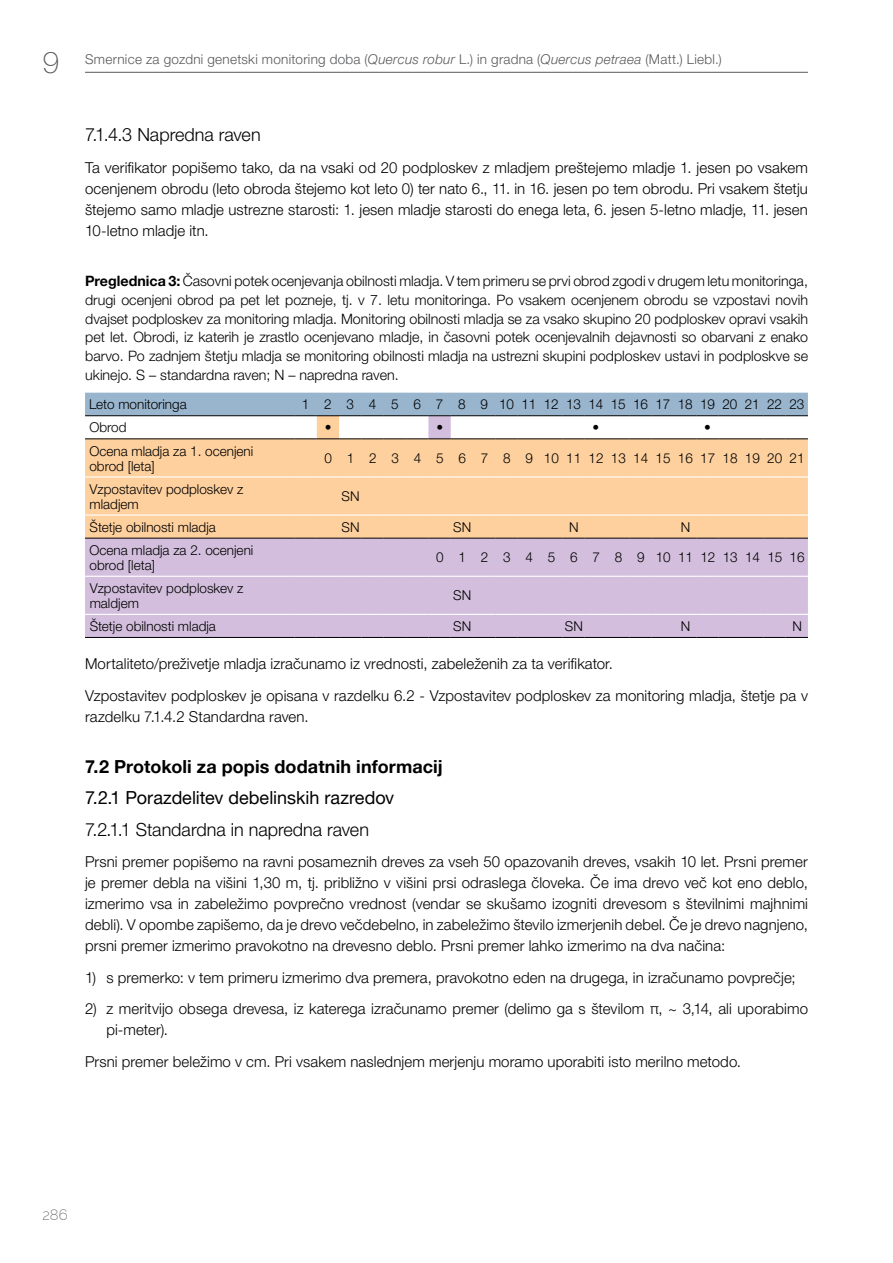
<style>
.page{position:relative;width:893px;height:1263px;background:#fff}
.page>*{position:absolute;margin:0;border:0;box-sizing:border-box;transform-origin:0 0}
.t1{font:100 30px "Helvetica Neue LT Pro";color:#58595b}
.t2{font:18px "Helvetica Neue World 45 Lt";color:#000}
.t3{font:700 18px "Helvetica Neue World 75";letter-spacing:.005em;color:#000}
.t4{font:18px "Helvetica Neue World 55 Roman";color:#000}
.t5{font:15px/21px "Helvetica Neue World 45 Lt";letter-spacing:.005em;color:#000;text-align:justify}
.t6{font:100 15px "Raleway";color:#58595b}
.t7{font:14.25px/18.8px "Helvetica Neue World 45 Lt";color:#000;text-align:justify}
.t8{font:13.5px/15px "Helvetica Neue World 45 Lt";color:#000}
.t9{font:13.5px "Helvetica Neue World 45 Lt";letter-spacing:.02em;color:#58595b}
.t10{font:700 13.5px "Helvetica Neue World 75";color:#000}
.s1{font-family:"Helvetica Neue World 46 Lt It"}
.s2{font-family:"Helvetica Neue World 75";font-weight:700}
</style>
<div class="page">
<hr style="left:85px;top:72px;width:723px;height:1px;background:#58595b">
<svg style="left:85px;top:416px;width:723px;height:221px;background:#e9ccc3"></svg>
<hr style="left:85px;top:438px;width:209px;height:1px;background:#000">
<svg style="left:294px;top:438px;width:514px;height:1px"></svg>
<hr style="left:85px;top:538px;width:209px;height:1px;background:#000">
<svg style="left:294px;top:538px;width:514px;height:1px"></svg>
<hr style="left:85px;top:637px;width:209px;height:1px;background:#000">
<svg style="left:294px;top:637px;width:514px;height:1px"></svg>
<div style="left:85px;top:393px;width:723px;height:23px;background:#99b5ce"></div>
<hr style="left:85px;top:476px;width:209px;height:1px;background:#fff">
<svg style="left:294px;top:476px;width:514px;height:1px"></svg>
<hr style="left:85px;top:514px;width:209px;height:2px;background:#fff">
<hr style="left:294px;top:514px;width:23px;height:2px;background:#fff">
<hr style="left:317px;top:514px;width:22px;height:2px;background:#fff">
<hr style="left:339px;top:514px;width:22px;height:2px;background:#fff">
<hr style="left:361px;top:514px;width:23px;height:2px;background:#fff">
<hr style="left:384px;top:514px;width:22px;height:2px;background:#fff">
<hr style="left:406px;top:514px;width:22px;height:2px;background:#fff">
<hr style="left:428px;top:514px;width:23px;height:2px;background:#fff">
<hr style="left:451px;top:514px;width:22px;height:2px;background:#fff">
<hr style="left:473px;top:514px;width:22px;height:2px;background:#fff">
<hr style="left:495px;top:514px;width:23px;height:2px;background:#fff">
<hr style="left:518px;top:514px;width:22px;height:2px;background:#fff">
<hr style="left:540px;top:514px;width:22px;height:2px;background:#fff">
<hr style="left:562px;top:514px;width:23px;height:2px;background:#fff">
<hr style="left:585px;top:514px;width:22px;height:2px;background:#fff">
<hr style="left:607px;top:514px;width:22px;height:2px;background:#fff">
<hr style="left:629px;top:514px;width:23px;height:2px;background:#fff">
<hr style="left:652px;top:514px;width:22px;height:2px;background:#fff">
<hr style="left:674px;top:514px;width:22px;height:2px;background:#fff">
<hr style="left:696px;top:514px;width:23px;height:2px;background:#fff">
<hr style="left:719px;top:514px;width:22px;height:2px;background:#fff">
<hr style="left:741px;top:514px;width:22px;height:2px;background:#fff">
<hr style="left:763px;top:514px;width:23px;height:2px;background:#fff">
<hr style="left:786px;top:514px;width:22px;height:2px;background:#fff">
<hr style="left:85px;top:576px;width:209px;height:1px;background:#fff">
<svg style="left:294px;top:576px;width:514px;height:1px"></svg>
<hr style="left:85px;top:614px;width:209px;height:1px;background:#fff">
<svg style="left:294px;top:614px;width:514px;height:1px"></svg>
<h1 class="t1" style="left:43px;top:44px;width:18px">9</h1>
<p class="t9" style="left:85px;top:51px;width:638px">Smernice za gozdni genetski monitoring doba (<span class="s1">Quercus robur</span> L.) in gradna (<span class="s1">Quercus petraea</span> (Matt.) Liebl.)</p>
<p class="t2" style="left:85px;top:125px;width:177px">7.1.4.3 Napredna raven</p>
<p class="t5" style="left:85px;top:157px;width:724px">Ta verifikator popišemo tako, da na vsaki od 20 podploskev z mladjem preštejemo mladje 1. jesen po vsakem ocenjenem obrodu (leto obroda štejemo kot leto 0) ter nato 6., 11. in 16. jesen po tem obrodu. Pri vsakem štetju štejemo samo mladje ustrezne starosti: 1. jesen mladje starosti do enega leta, 6. jesen 5-letno mladje, 11. jesen 10-letno mladje itn.</p>
<p class="t7" style="left:85px;top:272px;width:725px"><span class="s2">Preglednica 3:</span> Časovni potek ocenjevanja obilnosti mladja. V tem primeru se prvi obrod zgodi v drugem letu monitoringa, drugi ocenjeni obrod pa pet let pozneje, tj. v 7. letu monitoringa. Po vsakem ocenjenem obrodu se vzpostavi novih dvajset podploskev za monitoring mladja. Monitoring obilnosti mladja se za vsako skupino 20 podploskev opravi vsakih pet let. Obrodi, iz katerih je zrastlo ocenjevano mladje, in časovni potek ocenjevalnih dejavnosti so obarvani z enako barvo. Po zadnjem štetju mladja se monitoring obilnosti mladja na ustrezni skupini podploskev ustavi in podploskve se ukinejo. S – standardna raven; N – napredna raven.</p>
<p class="t8" style="left:89px;top:397px;width:99px">Leto monitoringa</p>
<p class="t8" style="left:302px;top:397px;width:504px">1 2 3 4 5 6 7 8 9 1011121314151617181920212223</p>
<p class="t8" style="left:89px;top:420px;width:39px">Obrod</p>
<p class="t10" style="left:325px;top:420px;width:8px">•</p>
<p class="t10" style="left:436px;top:420px;width:8px">•</p>
<p class="t10" style="left:593px;top:420px;width:8px">•</p>
<p class="t10" style="left:704px;top:420px;width:8px">•</p>
<p class="t8" style="left:89px;top:443px;width:165px">Ocena mladja za 1. ocenjeni obrod [leta]</p>
<p class="t8" style="left:324px;top:451px;width:482px">0 1 2 3 4 5 6 7 8 9 101112131415161718192021</p>
<p class="t8" style="left:90px;top:481px;width:155px">Vzpostavitev podploskev z mladjem</p>
<p class="t8" style="left:342px;top:489px;width:20px">SN</p>
<p class="t8" style="left:90px;top:520px;width:128px">Štetje obilnosti mladja</p>
<p class="t8" style="left:342px;top:520px;width:20px">SN</p>
<p class="t8" style="left:453px;top:520px;width:20px">SN</p>
<p class="t8" style="left:569px;top:520px;width:11px">N</p>
<p class="t8" style="left:681px;top:520px;width:11px">N</p>
<p class="t8" style="left:90px;top:543px;width:165px">Ocena mladja za 2. ocenjeni obrod [leta]</p>
<p class="t8" style="left:436px;top:550px;width:370px">0 1 2 3 4 5 6 7 8 9 10111213141516</p>
<p class="t8" style="left:90px;top:581px;width:155px">Vzpostavitev podploskev z maldjem</p>
<p class="t8" style="left:453px;top:588px;width:20px">SN</p>
<p class="t8" style="left:90px;top:619px;width:128px">Štetje obilnosti mladja</p>
<p class="t8" style="left:453px;top:619px;width:20px">SN</p>
<p class="t8" style="left:565px;top:619px;width:20px">SN</p>
<p class="t8" style="left:681px;top:619px;width:11px">N</p>
<p class="t8" style="left:792px;top:619px;width:11px">N</p>
<p class="t5" style="left:85px;top:648px;width:724px;line-height:31.5px">Mortaliteto/preživetje mladja izračunamo iz vrednosti, zabeleženih za ta verifikator.<br>Vzpostavitev podploskev je opisana v razdelku 6.2 - Vzpostavitev podploskev za monitoring mladja, štetje pa v</p>
<p class="t5" style="left:85px;top:706px;width:225px">razdelku 7.1.4.2 Standardna raven.</p>
<p class="t3" style="left:85px;top:756px;width:359px">7.2 Protokoli za popis dodatnih informacij</p>
<p class="t4" style="left:85px;top:788px;width:311px">7.2.1 Porazdelitev debelinskih razredov</p>
<p class="t2" style="left:85px;top:819px;width:285px">7.2.1.1 Standardna in napredna raven</p>
<p class="t5" style="left:85px;top:852px;width:724px">Prsni premer popišemo na ravni posameznih dreves za vseh 50 opazovanih dreves, vsakih 10 let. Prsni premer je premer debla na višini 1,30 m, tj. približno v višini prsi odraslega človeka. Če ima drevo več kot eno deblo, izmerimo vsa in zabeležimo povprečno vrednost (vendar se skušamo izogniti drevesom s številnimi majhnimi debli). V opombe zapišemo, da je drevo večdebelno, in zabeležimo število izmerjenih debel. Če je drevo nagnjeno, prsni premer izmerimo pravokotno na drevesno deblo. Prsni premer lahko izmerimo na dva načina:</p>
<p class="t5" style="left:85px;top:967px;width:712px">1) s premerko: v tem primeru izmerimo dva premera, pravokotno eden na drugega, in izračunamo povprečje;</p>
<p class="t5" style="left:106px;top:999px;width:703px;text-indent:-21px">2) z meritvijo obsega drevesa, iz katerega izračunamo premer (delimo ga s številom π, ~ 3,14, ali uporabimo pi-meter).</p>
<p class="t5" style="left:85px;top:1051px;width:657px">Prsni premer beležimo v cm. Pri vsakem naslednjem merjenju moramo uporabiti isto merilno metodo.</p>
<p class="t6" style="left:43px;top:1203px;width:27px">286</p>
</div>
